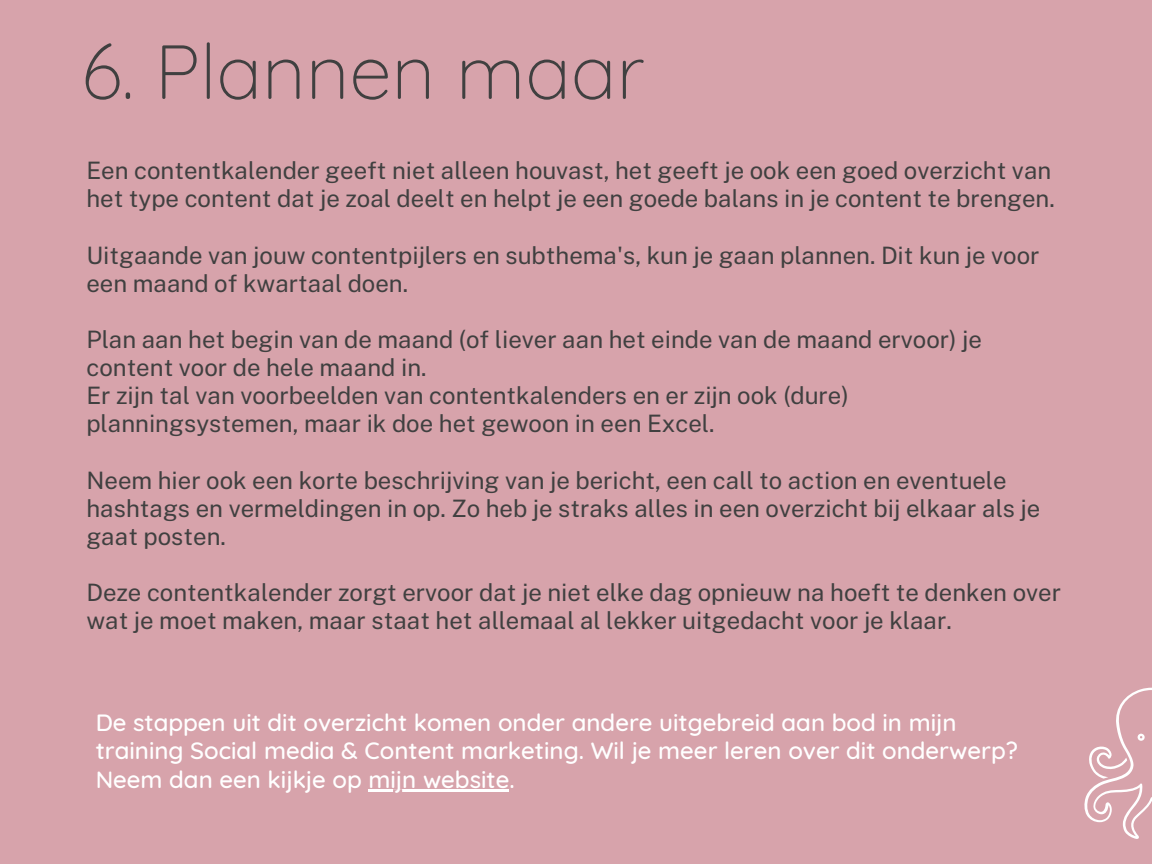
<style>
.page{position:relative;width:1152px;height:864px;background:#d7a3ab}
.page>*{position:absolute;margin:0;border:0;box-sizing:border-box;transform-origin:0 0}
.t1{font:300 76.5px "Quicksand";color:#404040}
.t2{font:24px/28.2px "Public Sans";color:#404040}
.t3{font:500 24px/28.2px "Quicksand";color:#fff}
</style>
<div class="page">
<svg style="left:1084px;top:688px;width:68px;height:151px"></svg>
<hr style="left:368px;top:790px;width:141px;height:2px;background:#fff">
<h1 class="t1" style="left:81px;top:22px;width:565px">6. Plannen maar</h1>
<p class="t2" style="left:86px;top:156px;width:970px">Een contentkalender geeft niet alleen houvast, het geeft je ook een goed overzicht van het type content dat je zoal deelt en helpt je een goede balans in je content te brengen.</p>
<p class="t2" style="left:86px;top:241px;width:955px">Uitgaande van jouw contentpijlers en subthema's, kun je gaan plannen. Dit kun je voor een maand of kwartaal doen.</p>
<p class="t2" style="left:86px;top:325px;width:897px">Plan aan het begin van de maand (of liever aan het einde van de maand ervoor) je content voor de hele maand in.<br>Er zijn tal van voorbeelden van contentkalenders en er zijn ook (dure) planningsystemen, maar ik doe het gewoon in een Excel.</p>
<p class="t2" style="left:86px;top:466px;width:956px">Neem hier ook een korte beschrijving van je bericht, een call to action en eventuele hashtags en vermeldingen in op. Zo heb je straks alles in een overzicht bij elkaar als je gaat posten.</p>
<p class="t2" style="left:86px;top:578px;width:976px">Deze contentkalender zorgt ervoor dat je niet elke dag opnieuw na hoeft te denken over wat je moet maken, maar staat het allemaal al lekker uitgedacht voor je klaar.</p>
<p class="t3" style="left:96px;top:708px;width:924px">De stappen uit dit overzicht komen onder andere uitgebreid aan bod in mijn training Social media &amp; Content marketing. Wil je meer leren over dit onderwerp?<br>Neem dan een kijkje op mijn website.</p>
</div>
